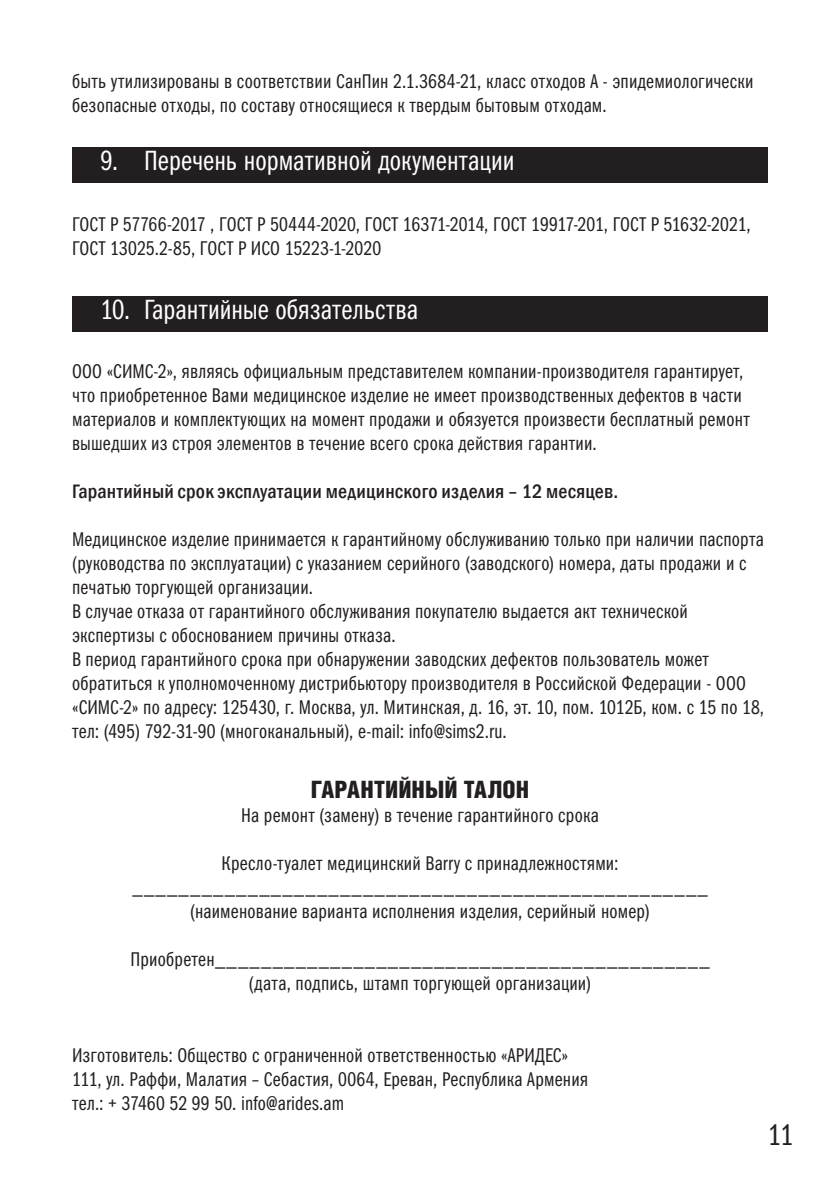
<style>
.page{position:relative;width:840px;height:1191px;background:#fff}
.page>*{position:absolute;margin:0;border:0;box-sizing:border-box;transform-origin:0 0}
.t1{font:30px "Franklin Gothic Book Cmp C";color:#231f20}
.t2{font:28px "Franklin Gothic Book Cmp C";color:#fff}
.Paragraph_Style_2{font:24px "Helios Cond Black C";color:#231f20}
.Paragraph_Style_2-2{font:20px/24px "Franklin Gothic Book Cmp C";letter-spacing:.01em;color:#231f20}
.Paragraph_Style_2-3{font:500 condensed 20px "Franklin Gothic";letter-spacing:.01em;color:#231f20}
</style>
<div class="page">
<div style="left:72px;top:147px;width:695px;height:36px;background:#231f20"></div>
<div style="left:72px;top:296px;width:695px;height:35px;background:#231f20"></div>
<p class="Paragraph_Style_2-2" style="left:72px;top:69px;width:682px">быть утилизированы в соответствии СанПин 2.1.3684-21, класс отходов А - эпидемиологически безопасные отходы, по составу относящиеся к твердым бытовым отходам.</p>
<p class="t2" style="left:100px;top:145px;width:415px">9. Перечень нормативной документации</p>
<p class="Paragraph_Style_2-2" style="left:72px;top:212px;width:679px">ГОСТ Р 57766-2017 , ГОСТ Р 50444-2020, ГОСТ 16371-2014, ГОСТ 19917-201, ГОСТ Р 51632-2021,</p>
<p class="Paragraph_Style_2-2" style="left:72px;top:236px;width:310px">ГОСТ 13025.2-85, ГОСТ Р ИСО 15223-1-2020</p>
<p class="t2" style="left:100px;top:294px;width:319px">10. Гарантийные обязательства</p>
<p class="Paragraph_Style_2-2" style="left:72px;top:359px;width:678px">ООО «СИМС-2», являясь официальным представителем компании-производителя гарантирует, что приобретенное Вами медицинское изделие не имеет производственных дефектов в части материалов и комплектующих на момент продажи и обязуется произвести бесплатный ремонт вышедших из строя элементов в течение всего срока действия гарантии.</p>
<p class="Paragraph_Style_2-3" style="left:72px;top:478px;width:547px">Гарантийный срок эксплуатации медицинского изделия – 12 месяцев.</p>
<p class="Paragraph_Style_2-2" style="left:72px;top:527px;width:693px">Медицинское изделие принимается к гарантийному обслуживанию только при наличии паспорта (руководства по эксплуатации) с указанием серийного (заводского) номера, даты продажи и с печатью торгующей организации.</p>
<p class="Paragraph_Style_2-2" style="left:72px;top:599px;width:617px">В случае отказа от гарантийного обслуживания покупателю выдается акт технической экспертизы с обоснованием причины отказа.</p>
<p class="Paragraph_Style_2-2" style="left:72px;top:647px;width:693px">В период гарантийного срока при обнаружении заводских дефектов пользователь может обратиться к уполномоченному дистрибьютору производителя в Российской Федерации - ООО «СИМС-2» по адресу: 125430, г. Москва, ул. Митинская, д. 16, эт. 10, пом. 1012Б, ком. с 15 по 18, тел: (495) 792-31-90 (многоканальный), e-mail: info@sims2.ru.</p>
<p class="Paragraph_Style_2" style="left:310px;top:775px;width:220px">ГАРАНТИЙНЫЙ ТАЛОН</p>
<p class="Paragraph_Style_2-2" style="left:241px;top:803px;width:359px">На ремонт (замену) в течение гарантийного срока</p>
<p class="Paragraph_Style_2-2" style="left:221px;top:851px;width:398px">Кресло-туалет медицинский Barry с принадлежностями:</p>
<p class="Paragraph_Style_2-2" style="left:132px;top:875px;width:576px">__________________________________________________</p>
<p class="Paragraph_Style_2-2" style="left:190px;top:899px;width:461px">(наименование варианта исполнения изделия, серийный номер)</p>
<p class="Paragraph_Style_2-2" style="left:130px;top:947px;width:580px">Приобретен___________________________________________</p>
<p class="Paragraph_Style_2-2" style="left:248px;top:971px;width:344px">(дата, подпись, штамп торгующей организации)</p>
<p class="Paragraph_Style_2-2" style="left:72px;top:1043px;width:497px">Изготовитель: Общество с ограниченной ответственностью «АРИДЕС»</p>
<p class="Paragraph_Style_2-2" style="left:72px;top:1067px;width:517px">111, ул. Раффи, Малатия – Себастия, 0064, Ереван, Республика Армения</p>
<p class="Paragraph_Style_2-2" style="left:72px;top:1091px;width:273px">тел.: + 37460 52 99 50. info@arides.am</p>
<h1 class="t1" style="left:767px;top:1118px;width:27px">11</h1>
</div>
